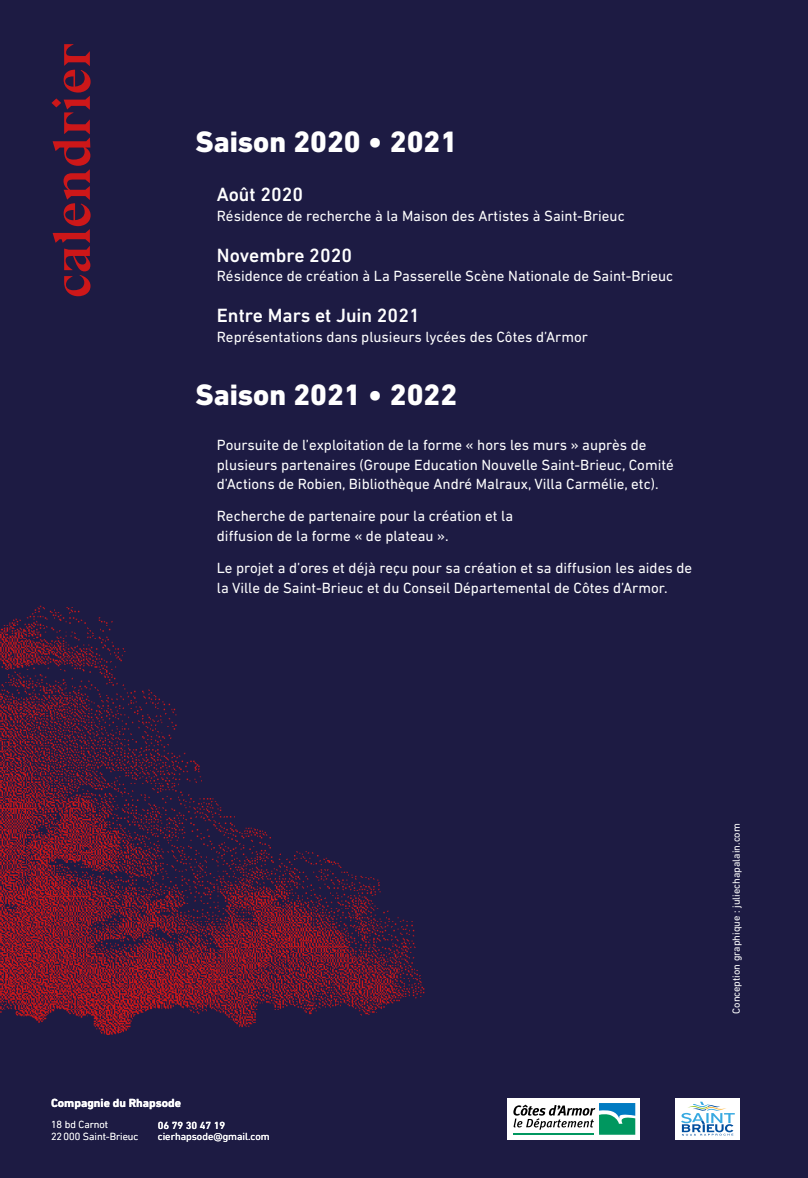
<style>
.page{position:relative;width:808px;height:1178px;background:#1d1b43}
.page>*{position:absolute;margin:0;border:0;box-sizing:border-box;transform-origin:0 0}
.t1{font:700 52.5px "Bluu Next";letter-spacing:.01em;color:#cd1719}
.t2{font:800 30px "DIN Next LT Pro";color:#fff}
.t3{font:500 19.5px "DIN Next LT Pro";color:#fff}
.t4{font:15px/19.5px "DIN Next LT Pro";color:#fff}
.t5{font:700 12px "DIN Next LT Pro";color:#fff}
.t6{font:10.5px "DIN Next LT Pro";color:#fff}
.t7{font:300 10.5px/12px "DIN Next LT Pro";color:#fff}
.t8{font:500 10.5px "DIN Next LT Pro";color:#fff}
</style>
<div class="page">
<img style="left:0;top:605px;width:425px;height:430px">
<div style="left:676px;top:1098px;width:64px;height:42px;background:#fff"></div>
<svg style="left:681px;top:1102px;width:54px;height:34px"></svg>
<div style="left:507px;top:1098px;width:133px;height:42px;background:#fff"></div>
<svg style="left:513px;top:1103px;width:122px;height:32px"></svg>
<h1 class="t1" style="left:41px;top:298px;width:256px;rotate:-90deg">calendrier</h1>
<h2 class="t2" style="left:196px;top:124px;width:263px">Saison 2020 • 2021</h2>
<h3 class="t3" style="left:217px;top:183px;width:88px">Août 2020</h3>
<p class="t4" style="left:217px;top:205px;width:409px">Résidence de recherche à la Maison des Artistes à Saint-Brieuc</p>
<h3 class="t3" style="left:217px;top:244px;width:137px">Novembre 2020</h3>
<p class="t4" style="left:217px;top:266px;width:458px">Résidence de création à La Passerelle Scène Nationale de Saint-Brieuc</p>
<h3 class="t3" style="left:217px;top:304px;width:204px">Entre Mars et Juin 2021</h3>
<p class="t4" style="left:217px;top:326px;width:373px">Représentations dans plusieurs lycées des Côtes d’Armor</p>
<h2 class="t2" style="left:196px;top:377px;width:263px">Saison 2021 • 2022</h2>
<p class="t4" style="left:217px;top:435px;width:458px">Poursuite de l’exploitation de la forme « hors les murs » auprès de plusieurs partenaires (Groupe Education Nouvelle Saint-Brieuc, Comité d’Actions de Robien, Bibliothèque André Malraux, Villa Carmélie, etc).</p>
<p class="t4" style="left:217px;top:506px;width:298px">Recherche de partenaire pour la création et la diffusion de la forme « de plateau ».</p>
<p class="t4" style="left:217px;top:558px;width:477px">Le projet a d’ores et déjà reçu pour sa création et sa diffusion les aides de la Ville de Saint-Brieuc et du Conseil Départemental de Côtes d’Armor.</p>
<p class="t5" style="left:51px;top:1096px;width:132px">Compagnie du Rhapsode</p>
<p class="t7" style="left:51px;top:1118px;width:89px">18 bd Carnot<br>22000 Saint-Brieuc</p>
<p class="t8" style="left:158px;top:1119px;width:69px">06 79 30 47 19</p>
<p class="t6" style="left:158px;top:1130px;width:113px">cierhapsode@gmail.com</p>
<p class="t6" style="left:730px;top:1014px;width:192px;rotate:-90deg">Conception graphique : juliechapalain.com</p>
</div>
